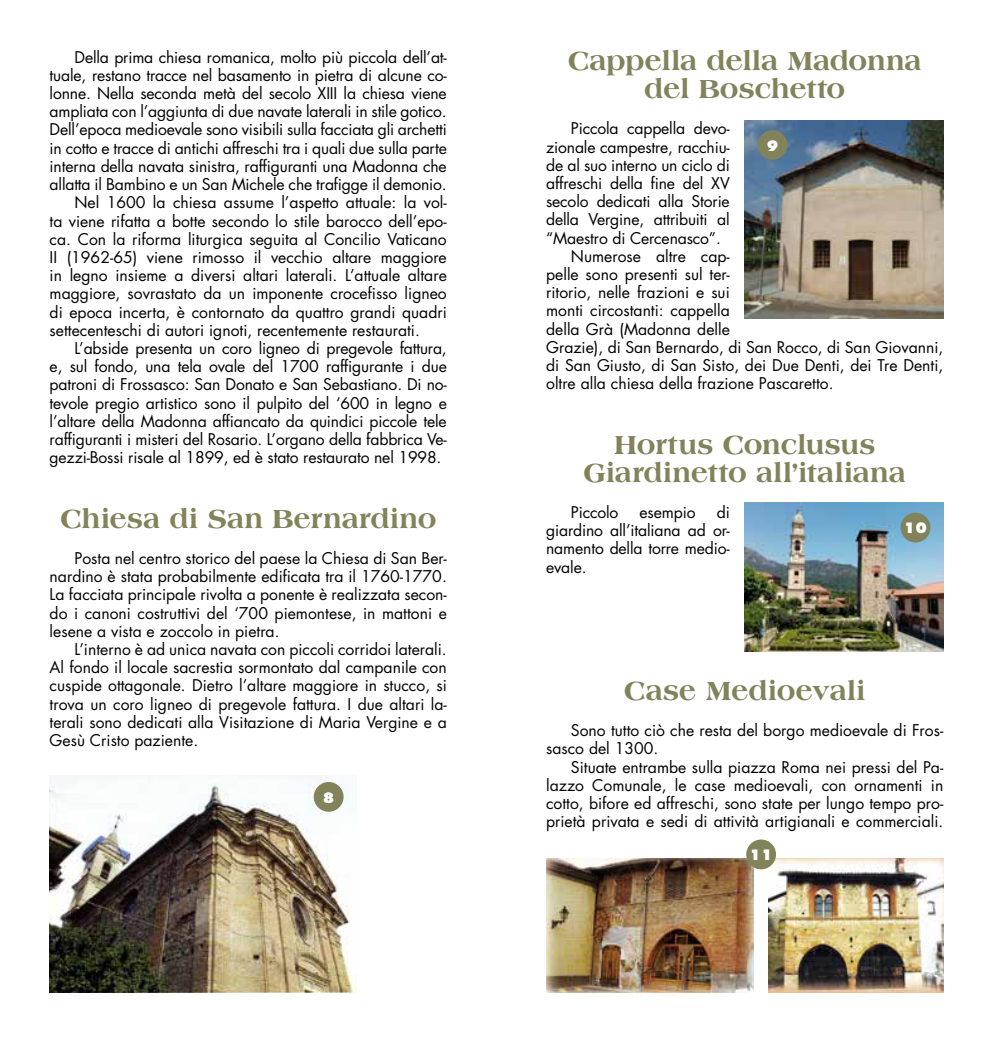
<style>
.page{position:relative;width:993px;height:1042px;background:#fff}
.page>*{position:absolute;margin:0;border:0;box-sizing:border-box;transform-origin:0 0}
.t1{font:800 28px/28px "Americana Std";letter-spacing:-.005em;color:#82825b;text-align:center}
.t2{font:15.75px/18.2px "Futura Std";letter-spacing:-.01em;color:#000;text-align:justify}
.t3{font:800 14px "Futura Std";color:#fff}
</style>
<div class="page">
<img style="left:744px;top:503px;width:199px;height:148px">
<img style="left:744px;top:120px;width:199px;height:198px">
<img style="left:50px;top:775px;width:306px;height:217px">
<div style="left:757px;top:130px;width:30px;height:30px;background:#82825b;border-radius:50%"></div>
<div style="left:900px;top:513px;width:30px;height:29px;background:#82825b;border-radius:50%"></div>
<div style="left:314px;top:782px;width:29px;height:30px;background:#82825b;border-radius:50%"></div>
<img style="left:546px;top:858px;width:207px;height:134px">
<img style="left:768px;top:858px;width:175px;height:134px">
<div style="left:746px;top:839px;width:29px;height:30px;background:#82825b;border-radius:50%"></div>
<p class="t2" style="left:74px;top:48px;width:374px">Della prima chiesa romanica, molto più piccola dell’at-</p>
<p class="t2" style="left:50px;top:66px;width:398px">tuale, restano tracce nel basamento in pietra di alcune co-</p>
<p class="t2" style="left:50px;top:84px;width:398px">lonne. Nella seconda metà del secolo XIII la chiesa viene</p>
<p class="t2" style="left:50px;top:103px;width:398px">ampliata con l’aggiunta di due navate laterali in stile gotico.</p>
<p class="t2" style="left:50px;top:121px;width:398px">Dell’epoca medioevale sono visibili sulla facciata gli archetti</p>
<p class="t2" style="left:50px;top:139px;width:398px">in cotto e tracce di antichi affreschi tra i quali due sulla parte</p>
<p class="t2" style="left:50px;top:157px;width:398px">interna della navata sinistra, raffiguranti una Madonna che</p>
<p class="t2" style="left:50px;top:175px;width:398px">allatta il Bambino e un San Michele che trafigge il demonio.</p>
<p class="t2" style="left:74px;top:194px;width:374px">Nel 1600 la chiesa assume l’aspetto attuale: la vol-</p>
<p class="t2" style="left:50px;top:212px;width:398px">ta viene rifatta a botte secondo lo stile barocco dell’epo-</p>
<p class="t2" style="left:50px;top:230px;width:398px">ca. Con la riforma liturgica seguita al Concilio Vaticano</p>
<p class="t2" style="left:50px;top:248px;width:398px">II (1962-65) viene rimosso il vecchio altare maggiore</p>
<p class="t2" style="left:50px;top:266px;width:398px">in legno insieme a diversi altari laterali. L’attuale altare</p>
<p class="t2" style="left:50px;top:285px;width:398px">maggiore, sovrastato da un imponente crocefisso ligneo</p>
<p class="t2" style="left:50px;top:303px;width:398px">di epoca incerta, è contornato da quattro grandi quadri</p>
<p class="t2" style="left:50px;top:321px;width:371px">settecenteschi di autori ignoti, recentemente restaurati.</p>
<p class="t2" style="left:74px;top:339px;width:374px">L’abside presenta un coro ligneo di pregevole fattura,</p>
<p class="t2" style="left:50px;top:357px;width:398px">e, sul fondo, una tela ovale del 1700 raffigurante i due</p>
<p class="t2" style="left:50px;top:376px;width:398px">patroni di Frossasco: San Donato e San Sebastiano. Di no-</p>
<p class="t2" style="left:50px;top:394px;width:398px">tevole pregio artistico sono il pulpito del ‘600 in legno e</p>
<p class="t2" style="left:50px;top:412px;width:398px">l’altare della Madonna affiancato da quindici piccole tele</p>
<p class="t2" style="left:50px;top:430px;width:398px">raffiguranti i misteri del Rosario. L’organo della fabbrica Ve-</p>
<p class="t2" style="left:50px;top:448px;width:393px">gezzi-Bossi risale al 1899, ed è stato restaurato nel 1998.</p>
<h1 class="t1" style="left:60px;top:504px;width:377px">Chiesa di San Bernardino</h1>
<p class="t2" style="left:50px;top:549px;width:398px;text-indent:25px">Posta nel centro storico del paese la Chiesa di San Ber&shy;nardino è stata probabilmente edificata tra il 1760-1770.<br>La facciata principale rivolta a ponente è realizzata secon&shy;do i canoni costruttivi del ‘700 piemontese, in mattoni e lesene a vista e zoccolo in pietra.</p>
<p class="t2" style="left:50px;top:640px;width:398px;text-indent:25px">L’interno è ad unica navata con piccoli corridoi laterali.<br>Al fondo il locale sacrestia sormontato dal campanile con cuspide ottagonale. Dietro l’altare maggiore in stucco, si trova un coro ligneo di pregevole fattura. I due altari la&shy;terali sono dedicati alla Visitazione di Maria Vergine e a Gesù Cristo paziente.</p>
<p class="t3" style="left:323px;top:788px;width:13px">8</p>
<h1 class="t1" style="left:567px;top:46px;width:355px">Cappella della Madonna del Boschetto</h1>
<p class="t2" style="left:570px;top:120px;width:160px">Piccola cappella devo-</p>
<p class="t2" style="left:546px;top:138px;width:185px">zionale campestre, racchiu-</p>
<p class="t2" style="left:546px;top:156px;width:185px">de al suo interno un ciclo di</p>
<p class="t2" style="left:546px;top:174px;width:185px">affreschi della fine del XV</p>
<p class="t2" style="left:546px;top:192px;width:185px">secolo dedicati alla Storie</p>
<p class="t2" style="left:546px;top:211px;width:185px">della Vergine, attribuiti al</p>
<p class="t2" style="left:546px;top:229px;width:176px">“Maestro di Cercenasco”.</p>
<p class="t2" style="left:570px;top:247px;width:160px">Numerose altre cap-</p>
<p class="t2" style="left:546px;top:265px;width:185px">pelle sono presenti sul ter-</p>
<p class="t2" style="left:546px;top:283px;width:185px">ritorio, nelle frazioni e sui</p>
<p class="t2" style="left:546px;top:302px;width:185px">monti circostanti: cappella</p>
<p class="t2" style="left:546px;top:320px;width:185px">della Grà (Madonna delle</p>
<p class="t2" style="left:546px;top:338px;width:398px">Grazie), di San Bernardo, di San Rocco, di San Giovanni,</p>
<p class="t2" style="left:546px;top:356px;width:398px">di San Giusto, di San Sisto, dei Due Denti, dei Tre Denti,</p>
<p class="t2" style="left:546px;top:374px;width:289px">oltre alla chiesa della frazione Pascaretto.</p>
<p class="t3" style="left:766px;top:137px;width:13px">9</p>
<h1 class="t1" style="left:583px;top:430px;width:324px">Hortus Conclusus<br>Giardinetto all’italiana</h1>
<p class="t2" style="left:570px;top:503px;width:49px">Piccolo</p>
<p class="t2" style="left:639px;top:503px;width:57px">esempio</p>
<p class="t2" style="left:546px;top:503px;width:185px;text-indent:170px">di giardino all’italiana ad or&shy;namento della torre medio&shy;evale.</p>
<p class="t3" style="left:903px;top:519px;width:25px">10</p>
<h1 class="t1" style="left:623px;top:676px;width:243px">Case Medioevali</h1>
<p class="t2" style="left:546px;top:721px;width:398px;text-indent:25px">Sono tutto ciò che resta del borgo medioevale di Fros&shy;sasco del 1300.</p>
<p class="t2" style="left:546px;top:758px;width:398px;text-indent:25px">Situate entrambe sulla piazza Roma nei pressi del Pa&shy;lazzo Comunale, le case medioevali, con ornamenti in cotto, bifore ed affreschi, sono state per lungo tempo pro&shy;prietà privata e sedi di attività artigianali e commerciali.</p>
<p class="t3" style="left:749px;top:846px;width:25px">11</p>
</div>
